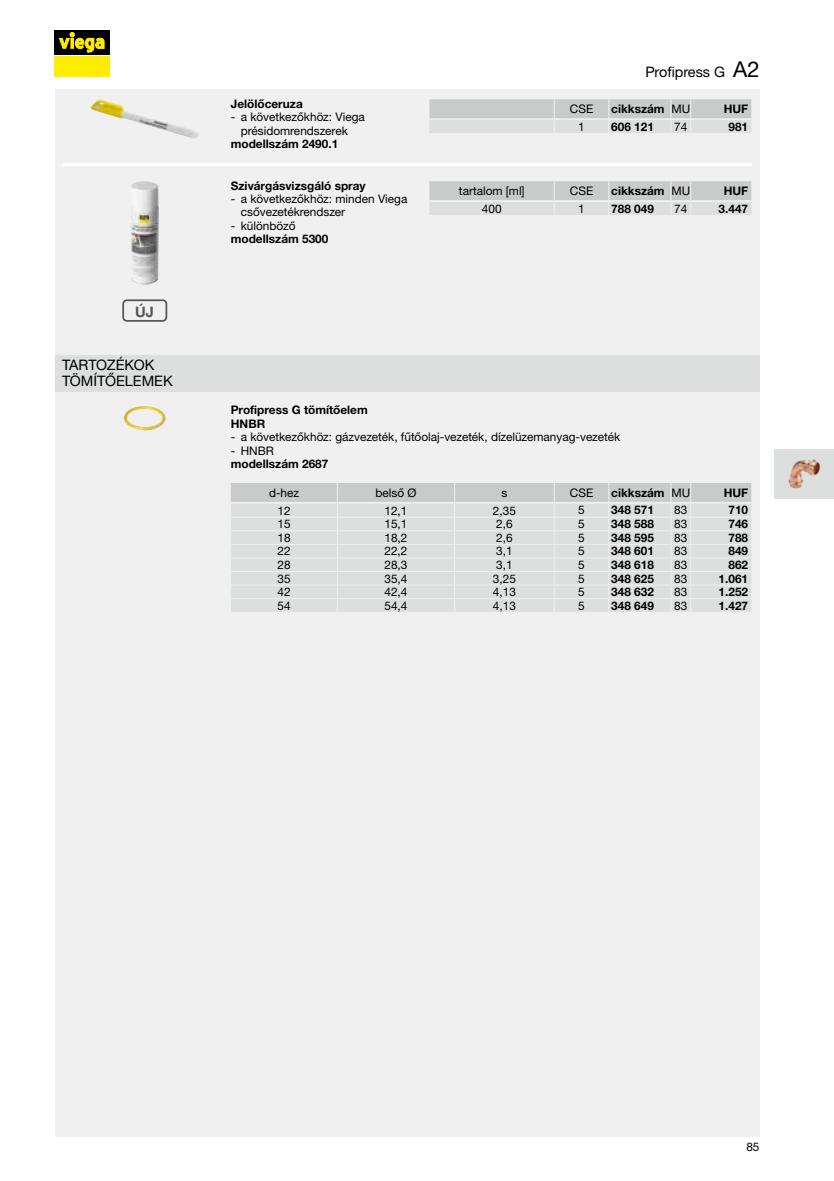
<style>
.page{position:relative;width:834px;height:1181px;background:#fff}
.page>*{position:absolute;margin:0;border:0;box-sizing:border-box;transform-origin:0 0}
.t1{font:14.35px/16.3px "M Ying Hei PR Cfor Viega W4";color:#000}
.t2{font:14.35px "M Ying Hei PR Cfor Viega W7";color:#565656}
.t3{font:11.9px/13.5px "M Ying Hei PR Cfor Viega W4";color:#000;text-align:center}
.t4{font:11.9px/13.5px "M Ying Hei PR Cfor Viega W7";color:#000}
.s1{font-size:21.88px}
.s2{font-family:"M Ying Hei PR Cfor Viega W4"}
</style>
<div class="page">
<div style="left:55px;top:89px;width:704px;height:1047px;background:#f0f0f0"></div>
<div style="left:774px;top:449px;width:59px;height:50px;background:#dddede"></div>
<img style="left:788px;top:459px;width:32px;height:29px">
<svg style="left:429px;top:99px;width:323px;height:34px;background:#d3d4d4"></svg>
<img style="left:90px;top:99px;width:109px;height:40px">
<svg style="left:429px;top:181px;width:323px;height:34px;background:#d3d4d4"></svg>
<img style="left:130px;top:181px;width:29px;height:103px">
<div style="left:122px;top:299px;width:45px;height:23px;border:2px solid #565656;border-radius:4px"></div>
<svg style="left:231px;top:483px;width:521px;height:129px;background:#dbdcdc"></svg>
<div style="left:55px;top:355px;width:704px;height:36px;background:#dddede"></div>
<img style="left:124px;top:406px;width:41px;height:24px">
<hr style="left:62px;top:163px;width:690px;height:3px;background:#fff">
<div style="left:55px;top:56px;width:55px;height:21px;background:#ffed00"></div>
<div style="left:55px;top:30px;width:55px;height:24px;background:#000"></div>
<svg style="left:59px;top:32px;width:45px;height:21px"></svg>
<p class="t2" style="left:135px;top:303px;width:20px">ÚJ</p>
<p class="t1" style="left:62px;top:357px;width:112px">TARTOZÉKOK<br>TÖMÍTŐELEMEK</p>
<p class="t4" style="left:231px;top:97px;width:73px">Jelölőceruza</p>
<p class="t3" style="left:231px;top:110px;width:135px">- a következőkhöz: Viega présidomrendszerek</p>
<p class="t4" style="left:231px;top:137px;width:109px">-modellszám-2490.1</p>
<p class="t4" style="left:231px;top:179px;width:136px">Szivárgásvizsgáló spray</p>
<p class="t3" style="left:241px;top:192px;width:168px;text-align:left;text-indent:-10px">- a következőkhöz: minden Viega csővezetékrendszer</p>
<p class="t3" style="left:231px;top:219px;width:66px">- különböző</p>
<p class="t4" style="left:231px;top:232px;width:99px">-modellszám-5300</p>
<p class="t1" style="left:645px;top:64px;width:116px">Profipress G <span class="s1">A2</span></p>
<p class="t3" style="left:569px;top:102px;width:25px">CSE</p>
<p class="t4" style="left:611px;top:102px;width:80px">cikkszám <span class="s2">MU</span></p>
<p class="t4" style="left:723px;top:102px;width:26px">HUF</p>
<p class="t3" style="left:578px;top:120px;width:8px">1</p>
<p class="t4" style="left:611px;top:120px;width:44px">606 121</p>
<p class="t3" style="left:674px;top:120px;width:15px">74</p>
<p class="t4" style="left:728px;top:120px;width:21px">981</p>
<p class="t3" style="left:459px;top:184px;width:67px">tartalom [ml]</p>
<p class="t3" style="left:569px;top:184px;width:25px">CSE</p>
<p class="t4" style="left:611px;top:184px;width:80px">cikkszám <span class="s2">MU</span></p>
<p class="t4" style="left:723px;top:184px;width:26px">HUF</p>
<p class="t3" style="left:482px;top:202px;width:21px">400</p>
<p class="t3" style="left:578px;top:202px;width:8px">1</p>
<p class="t4" style="left:611px;top:202px;width:44px">788 049</p>
<p class="t3" style="left:674px;top:202px;width:15px">74</p>
<p class="t4" style="left:718px;top:202px;width:31px">3.447</p>
<p class="t4" style="left:231px;top:403px;width:138px">-Profipress -G tömítőelem<br>HNBR</p>
<p class="t3" style="left:231px;top:430px;width:391px">- a következőkhöz: gázvezeték, fűtőolaj-vezeték, dízelüzemanyag-vezeték</p>
<p class="t3" style="left:231px;top:443px;width:45px">- HNBR</p>
<p class="t4" style="left:231px;top:457px;width:99px">-modellszám-2687</p>
<p class="t3" style="left:269px;top:486px;width:32px">d-hez</p>
<p class="t3" style="left:375px;top:486px;width:42px">belső Ø</p>
<p class="t3" style="left:501px;top:486px;width:7px">s</p>
<p class="t3" style="left:569px;top:486px;width:25px">CSE</p>
<p class="t4" style="left:611px;top:486px;width:80px">cikkszám <span class="s2">MU</span></p>
<p class="t4" style="left:723px;top:486px;width:26px">HUF</p>
<p class="t3" style="left:277px;top:503px;width:15px">12</p>
<p class="t3" style="left:384px;top:503px;width:24px">12,1</p>
<p class="t3" style="left:493px;top:503px;width:24px">2,35</p>
<p class="t3" style="left:578px;top:503px;width:8px">5</p>
<p class="t4" style="left:611px;top:503px;width:44px">348 571</p>
<p class="t3" style="left:674px;top:503px;width:15px">83</p>
<p class="t4" style="left:728px;top:503px;width:21px">710</p>
<p class="t3" style="left:277px;top:517px;width:15px">15</p>
<p class="t3" style="left:384px;top:517px;width:24px">15,1</p>
<p class="t3" style="left:496px;top:517px;width:18px">2,6</p>
<p class="t3" style="left:578px;top:517px;width:8px">5</p>
<p class="t4" style="left:611px;top:517px;width:44px">348 588</p>
<p class="t3" style="left:674px;top:517px;width:15px">83</p>
<p class="t4" style="left:728px;top:517px;width:21px">746</p>
<p class="t3" style="left:277px;top:531px;width:15px">18</p>
<p class="t3" style="left:384px;top:531px;width:24px">18,2</p>
<p class="t3" style="left:496px;top:531px;width:18px">2,6</p>
<p class="t3" style="left:578px;top:531px;width:8px">5</p>
<p class="t4" style="left:611px;top:531px;width:44px">348 595</p>
<p class="t3" style="left:674px;top:531px;width:15px">83</p>
<p class="t4" style="left:728px;top:531px;width:21px">788</p>
<p class="t3" style="left:277px;top:544px;width:15px">22</p>
<p class="t3" style="left:384px;top:544px;width:24px">22,2</p>
<p class="t3" style="left:496px;top:544px;width:18px">3,1</p>
<p class="t3" style="left:578px;top:544px;width:8px">5</p>
<p class="t4" style="left:611px;top:544px;width:44px">348 601</p>
<p class="t3" style="left:674px;top:544px;width:15px">83</p>
<p class="t4" style="left:728px;top:544px;width:21px">849</p>
<p class="t3" style="left:277px;top:558px;width:15px">28</p>
<p class="t3" style="left:384px;top:558px;width:24px">28,3</p>
<p class="t3" style="left:496px;top:558px;width:18px">3,1</p>
<p class="t3" style="left:578px;top:558px;width:8px">5</p>
<p class="t4" style="left:611px;top:558px;width:44px">348 618</p>
<p class="t3" style="left:674px;top:558px;width:15px">83</p>
<p class="t4" style="left:728px;top:558px;width:21px">862</p>
<p class="t3" style="left:277px;top:571px;width:15px">35</p>
<p class="t3" style="left:384px;top:571px;width:24px">35,4</p>
<p class="t3" style="left:493px;top:571px;width:24px">3,25</p>
<p class="t3" style="left:578px;top:571px;width:8px">5</p>
<p class="t4" style="left:611px;top:571px;width:44px">348 625</p>
<p class="t3" style="left:674px;top:571px;width:15px">83</p>
<p class="t4" style="left:718px;top:571px;width:31px">1.061</p>
<p class="t3" style="left:277px;top:585px;width:15px">42</p>
<p class="t3" style="left:384px;top:585px;width:24px">42,4</p>
<p class="t3" style="left:493px;top:585px;width:24px">4,13</p>
<p class="t3" style="left:578px;top:585px;width:8px">5</p>
<p class="t4" style="left:611px;top:585px;width:44px">348 632</p>
<p class="t3" style="left:674px;top:585px;width:15px">83</p>
<p class="t4" style="left:718px;top:585px;width:31px">1.252</p>
<p class="t3" style="left:277px;top:598px;width:15px">54</p>
<p class="t3" style="left:384px;top:598px;width:24px">54,4</p>
<p class="t3" style="left:493px;top:598px;width:24px">4,13</p>
<p class="t3" style="left:578px;top:598px;width:8px">5</p>
<p class="t4" style="left:611px;top:598px;width:44px">348 649</p>
<p class="t3" style="left:674px;top:598px;width:15px">83</p>
<p class="t4" style="left:718px;top:598px;width:31px">1.427</p>
<p class="t3" style="left:746px;top:1140px;width:15px">85</p>
</div>
